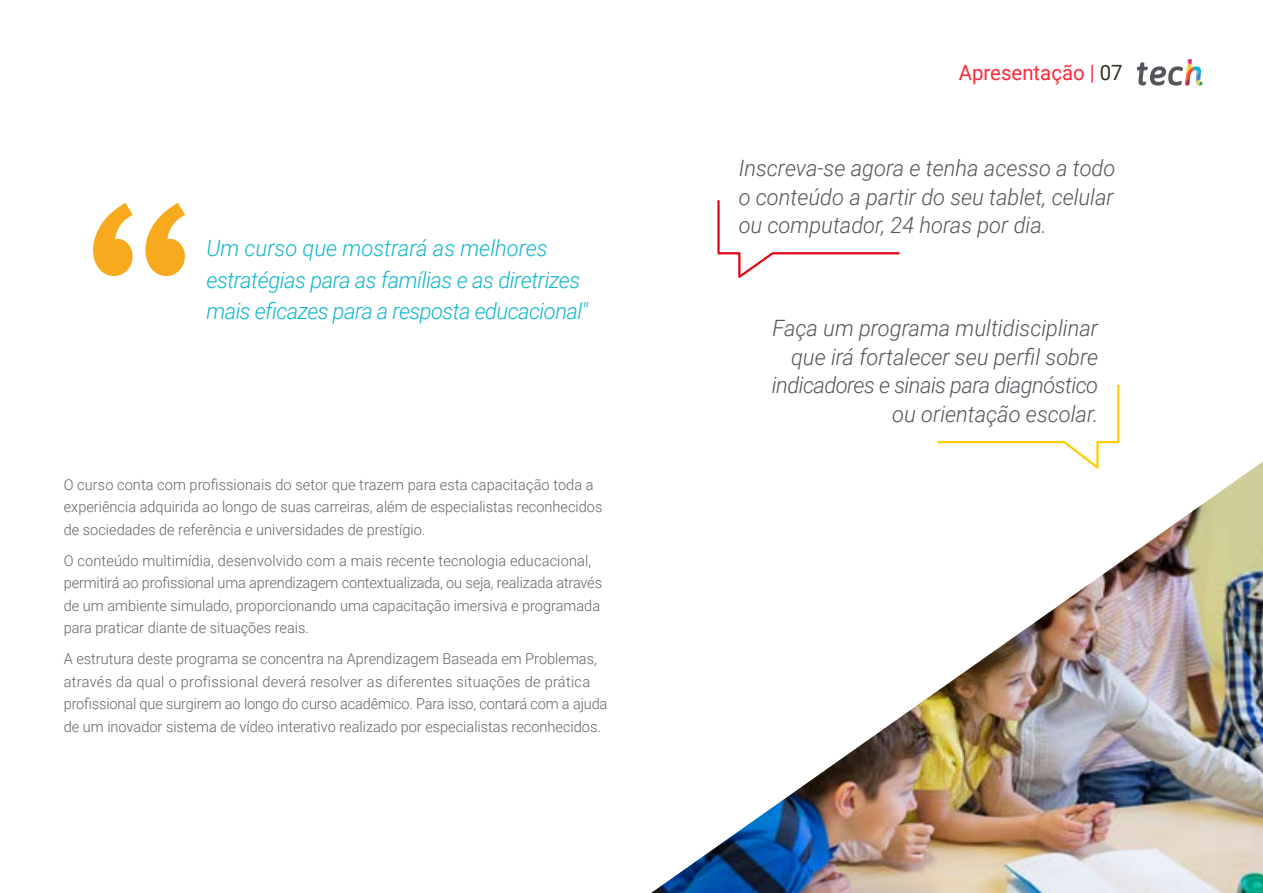
<style>
.page{position:relative;width:1263px;height:893px;background:#fff}
.page>*{position:absolute;margin:0;border:0;box-sizing:border-box;transform-origin:0 0}
.t1{font:italic 300 22.5px/28.5px "Roboto";color:#52555b;text-align:right}
.t2{font:italic 300 22.5px/31.5px "Roboto";letter-spacing:-.02em;color:#0fb6cf}
.t3{font:21px "Roboto";color:#ff293a}
.t4{font:300 15px/22.5px "Roboto";color:#61646a}
.s1{color:#312e20}
</style>
<div class="page">
<svg style="left:93px;top:203px;width:92px;height:73px"></svg>
<img style="left:651px;top:461px;width:612px;height:432px">
<svg style="left:935px;top:384px;width:185px;height:88px"></svg>
<svg style="left:717px;top:200px;width:183px;height:78px"></svg>
<svg style="left:1137px;top:59px;width:65px;height:27px"></svg>
<h1 class="t2" style="left:206px;top:232px;width:383px">Um curso que mostrará as melhores estratégias para as famílias e as diretrizes mais eficazes para a resposta educacional"</h1>
<p class="t4" style="left:64px;top:473px;width:540px">O curso conta com profissionais do setor que trazem para esta capacitação toda a experiência adquirida ao longo de suas carreiras, além de especialistas reconhecidos de sociedades de referência e universidades de prestígio.</p>
<p class="t4" style="left:64px;top:549px;width:540px">O conteúdo multimídia, desenvolvido com a mais recente tecnologia educacional, permitirá ao profissional uma aprendizagem contextualizada, ou seja, realizada através de um ambiente simulado, proporcionando uma capacitação imersiva e programada para praticar diante de situações reais.</p>
<p class="t4" style="left:64px;top:647px;width:545px">A estrutura deste programa se concentra na Aprendizagem Baseada em Problemas, através da qual o profissional deverá resolver as diferentes situações de prática profissional que surgirem ao longo do curso acadêmico. Para isso, contará com a ajuda de um inovador sistema de vídeo interativo realizado por especialistas reconhecidos.</p>
<h2 class="t3" style="left:959px;top:57px;width:165px">Apresentação | <span class="s1">07</span></h2>
<h1 class="t1" style="left:739px;top:153px;width:378px;text-align:justify">Inscreva-se agora e tenha acesso a todo o conteúdo a partir do seu tablet, celular ou computador, 24 horas por dia.</h1>
<h1 class="t1" style="left:772px;top:313px;width:328px">Faça um programa multidisciplinar que irá fortalecer seu perfil sobre indicadores e sinais para diagnóstico ou orientação escolar.</h1>
</div>
